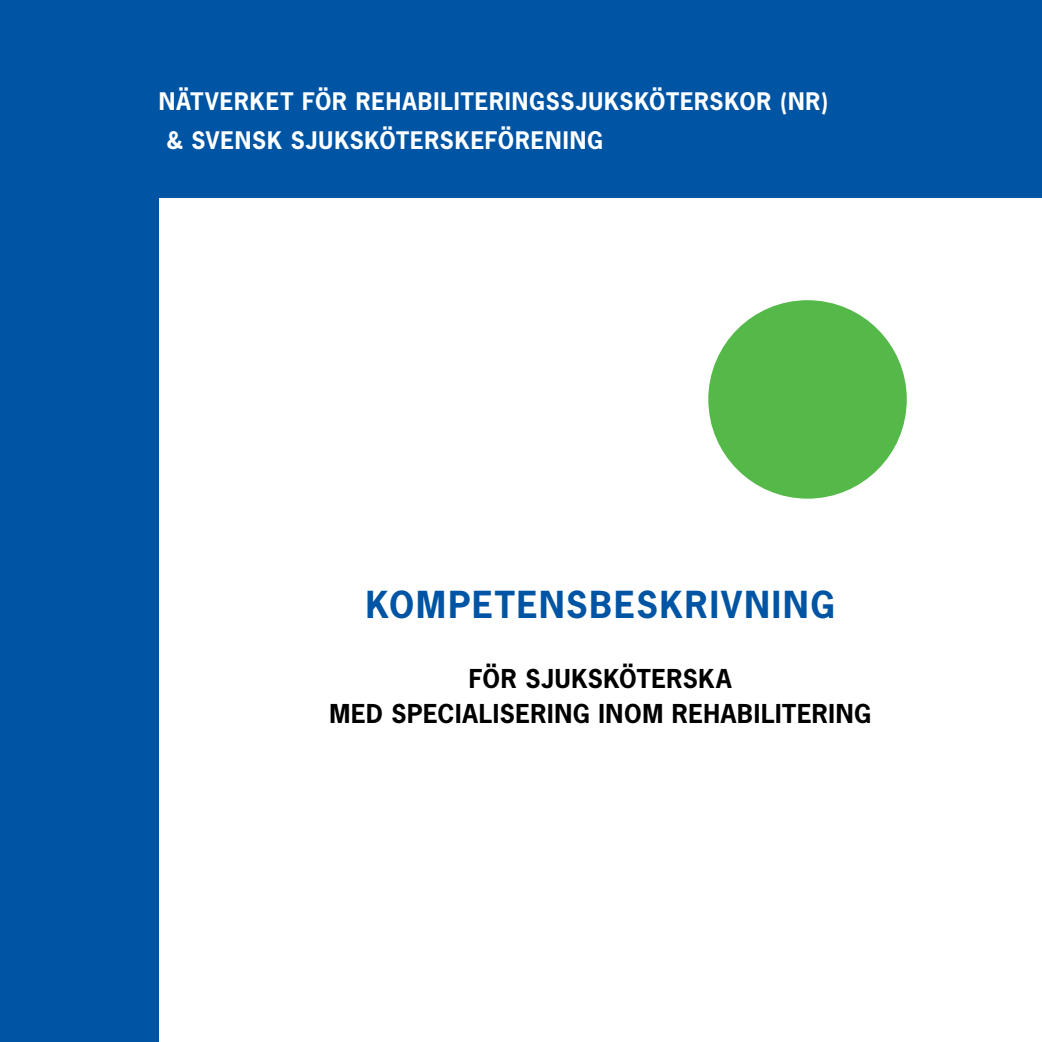
<style>
.page{position:relative;width:1042px;height:1042px;background:#fff}
.page>*{position:absolute;margin:0;border:0;box-sizing:border-box;transform-origin:0 0}
.t1{font:700 35px "News Gothic Std";letter-spacing:.05em;color:#0054a4}
.t2{font:700 24.5px/35px "News Gothic Std";letter-spacing:.025em;color:#000;text-align:center}
.t3{font:700 22.75px/38.5px "News Gothic Std";letter-spacing:.035em;color:#fff}
</style>
<div class="page">
<div style="left:0;top:0;width:1042px;height:198px;background:#0054a4"></div>
<div style="left:708px;top:300px;width:199px;height:199px;background:#54b948;border-radius:50%"></div>
<div style="left:0;top:0;width:159px;height:1042px;background:#0054a4"></div>
<p class="t3" style="left:167px;top:82px;width:663px;text-indent:-8px">NÄTVERKET FÖR REHABILITERINGSSJUKSKÖTERSKOR (NR) &amp; SVENSK SJUKSKÖTERSKEFÖRENING</p>
<h1 class="t1" style="left:366px;top:582px;width:470px">KOMPETENSBESKRIVNING</h1>
<p class="t2" style="left:329px;top:661px;width:543px">FÖR SJUKSKÖTERSKA<br>MED SPECIALISERING INOM REHABILITERING</p>
</div>
